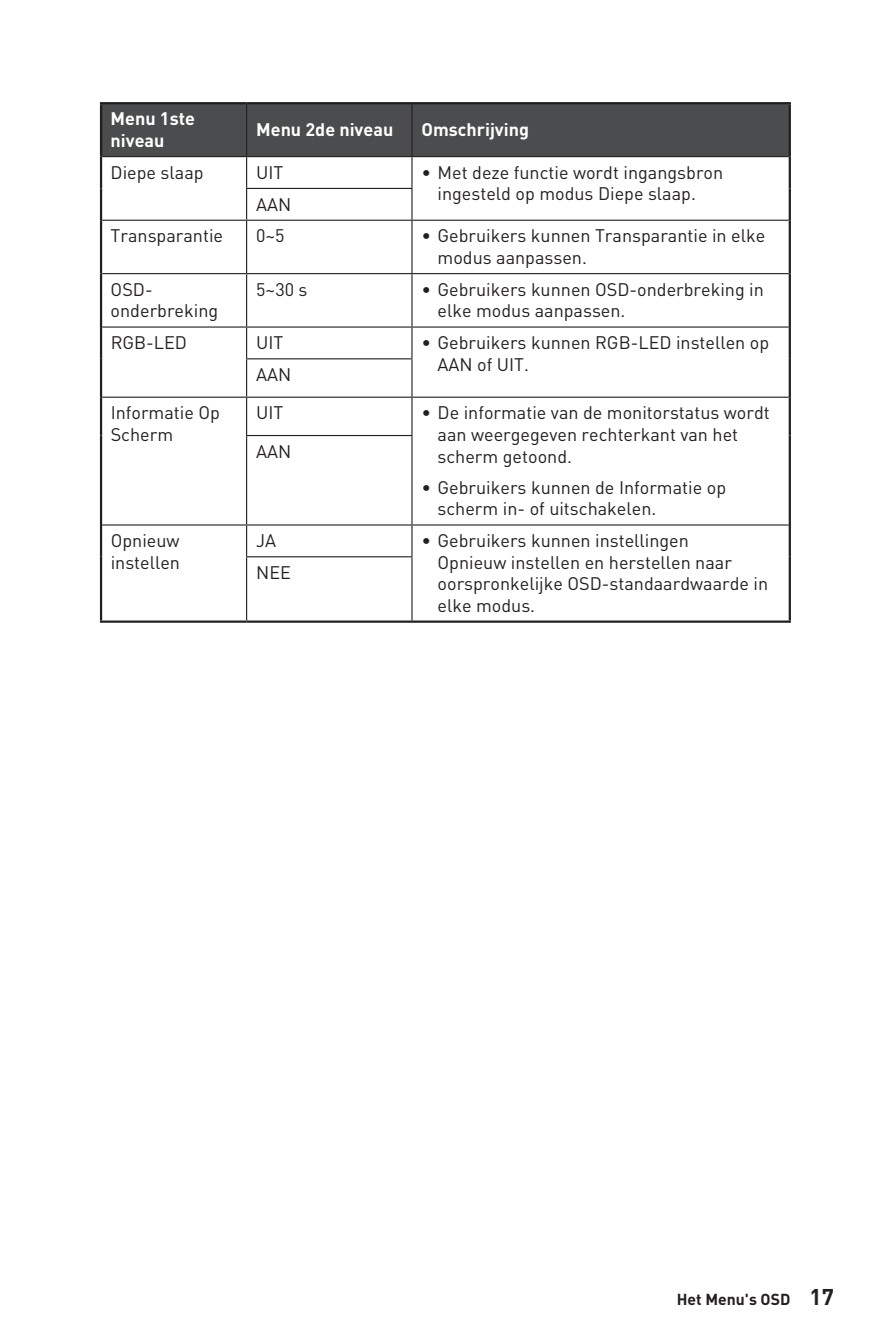
<style>
.page{position:relative;width:893px;height:1340px;background:#fff}
.page>*{position:absolute;margin:0;border:0;box-sizing:border-box;transform-origin:0 0}
.t1{font:18px/21.6px "MSI Din Pro Noto CJK";color:#231f20}
.t2{font:700 18px/21.6px "MSI Din Pro Noto CJK";color:#fff}
.t3{font:700 15.75px "MSI Din Pro Noto CJK";color:#231f20}
.s1{font-weight:700}
.s2{font-size:22.5px}
</style>
<div class="page">
<div style="left:102px;top:104px;width:687px;height:52px;background:#4b4c4d"></div>
<hr style="left:102px;top:156px;width:145px;height:1px;background:#231f20">
<hr style="left:100px;top:620px;width:147px;height:2px;background:#231f20">
<hr style="left:412px;top:620px;width:379px;height:2px;background:#231f20">
<hr style="left:247px;top:156px;width:165px;height:1px;background:#231f20">
<hr style="left:412px;top:156px;width:377px;height:1px;background:#231f20">
<hr style="left:246px;top:188px;width:166px;height:1px;background:#231f20">
<hr style="left:247px;top:220px;width:165px;height:1px;background:#231f20">
<hr style="left:246px;top:221px;width:1px;height:52px;background:#231f20">
<hr style="left:411px;top:221px;width:1px;height:52px;background:#231f20">
<hr style="left:102px;top:273px;width:145px;height:1px;background:#231f20">
<hr style="left:247px;top:273px;width:165px;height:1px;background:#231f20">
<hr style="left:246px;top:274px;width:1px;height:52px;background:#231f20">
<hr style="left:412px;top:273px;width:377px;height:1px;background:#231f20">
<hr style="left:411px;top:274px;width:1px;height:52px;background:#231f20">
<hr style="left:102px;top:326px;width:145px;height:1px;background:#231f20">
<hr style="left:247px;top:326px;width:165px;height:1px;background:#231f20">
<hr style="left:246px;top:327px;width:1px;height:31px;background:#231f20">
<hr style="left:412px;top:326px;width:377px;height:1px;background:#231f20">
<hr style="left:411px;top:327px;width:1px;height:31px;background:#231f20">
<hr style="left:246px;top:358px;width:166px;height:1px;background:#231f20">
<hr style="left:246px;top:359px;width:1px;height:37px;background:#231f20">
<hr style="left:411px;top:359px;width:1px;height:37px;background:#231f20">
<hr style="left:102px;top:396px;width:145px;height:2px;background:#231f20">
<hr style="left:247px;top:396px;width:165px;height:2px;background:#231f20">
<hr style="left:246px;top:398px;width:1px;height:37px;background:#231f20">
<hr style="left:412px;top:396px;width:377px;height:2px;background:#231f20">
<hr style="left:411px;top:398px;width:1px;height:37px;background:#231f20">
<hr style="left:246px;top:435px;width:166px;height:1px;background:#231f20">
<hr style="left:246px;top:436px;width:1px;height:88px;background:#231f20">
<hr style="left:411px;top:436px;width:1px;height:88px;background:#231f20">
<hr style="left:102px;top:524px;width:145px;height:1px;background:#231f20">
<hr style="left:247px;top:524px;width:165px;height:1px;background:#231f20">
<hr style="left:246px;top:525px;width:1px;height:31px;background:#231f20">
<hr style="left:412px;top:524px;width:377px;height:1px;background:#231f20">
<hr style="left:411px;top:525px;width:1px;height:31px;background:#231f20">
<hr style="left:246px;top:556px;width:166px;height:1px;background:#231f20">
<hr style="left:246px;top:557px;width:1px;height:63px;background:#231f20">
<hr style="left:411px;top:557px;width:1px;height:63px;background:#231f20">
<hr style="left:246px;top:104px;width:1px;height:52px;background:#231f20">
<hr style="left:411px;top:104px;width:1px;height:52px;background:#231f20">
<hr style="left:100px;top:102px;width:147px;height:2px;background:#231f20">
<hr style="left:100px;top:104px;width:2px;height:53px;background:#231f20">
<hr style="left:247px;top:102px;width:165px;height:2px;background:#231f20">
<hr style="left:412px;top:102px;width:379px;height:2px;background:#231f20">
<hr style="left:789px;top:104px;width:2px;height:53px;background:#231f20">
<hr style="left:100px;top:220px;width:2px;height:54px;background:#231f20">
<hr style="left:789px;top:220px;width:2px;height:54px;background:#231f20">
<hr style="left:100px;top:274px;width:2px;height:53px;background:#231f20">
<hr style="left:789px;top:274px;width:2px;height:53px;background:#231f20">
<hr style="left:100px;top:327px;width:2px;height:32px;background:#231f20">
<hr style="left:789px;top:327px;width:2px;height:32px;background:#231f20">
<hr style="left:100px;top:359px;width:2px;height:38px;background:#231f20">
<hr style="left:789px;top:359px;width:2px;height:38px;background:#231f20">
<hr style="left:100px;top:397px;width:2px;height:38px;background:#231f20">
<hr style="left:789px;top:397px;width:2px;height:38px;background:#231f20">
<hr style="left:100px;top:435px;width:2px;height:90px;background:#231f20">
<hr style="left:789px;top:435px;width:2px;height:90px;background:#231f20">
<hr style="left:100px;top:525px;width:2px;height:32px;background:#231f20">
<hr style="left:789px;top:525px;width:2px;height:32px;background:#231f20">
<hr style="left:100px;top:557px;width:2px;height:63px;background:#231f20">
<hr style="left:789px;top:557px;width:2px;height:63px;background:#231f20">
<hr style="left:247px;top:620px;width:165px;height:2px;background:#231f20">
<hr style="left:100px;top:157px;width:2px;height:31px;background:#231f20">
<hr style="left:100px;top:188px;width:2px;height:32px;background:#231f20">
<hr style="left:246px;top:157px;width:1px;height:31px;background:#231f20">
<hr style="left:246px;top:189px;width:1px;height:31px;background:#231f20">
<hr style="left:102px;top:220px;width:145px;height:1px;background:#231f20">
<hr style="left:411px;top:157px;width:1px;height:31px;background:#231f20">
<hr style="left:411px;top:189px;width:1px;height:31px;background:#231f20">
<hr style="left:412px;top:220px;width:377px;height:1px;background:#231f20">
<hr style="left:789px;top:157px;width:2px;height:31px;background:#231f20">
<hr style="left:789px;top:188px;width:2px;height:32px;background:#231f20">
<p class="t2" style="left:111px;top:108px;width:86px">Menu 1ste niveau</p>
<p class="t2" style="left:256px;top:119px;width:139px">Menu 2de niveau</p>
<p class="t2" style="left:422px;top:119px;width:109px">Omschrijving</p>
<p class="t1" style="left:111px;top:162px;width:94px">Diepe slaap</p>
<p class="t1" style="left:256px;top:162px;width:29px">UIT</p>
<p class="t1" style="left:437px;top:162px;width:287px;text-indent:-16px"><span class="s1">∙</span> Met deze functie wordt ingangsbron ingesteld op modus Diepe slaap.</p>
<p class="t1" style="left:256px;top:194px;width:37px">AAN</p>
<p class="t1" style="left:111px;top:225px;width:114px">Transparantie</p>
<p class="t1" style="left:256px;top:225px;width:30px">0~5</p>
<p class="t1" style="left:437px;top:225px;width:329px;text-indent:-16px"><span class="s1">∙</span> Gebruikers kunnen Transparantie in elke modus aanpassen.</p>
<p class="t1" style="left:111px;top:279px;width:109px">OSD&shy;onderbreking</p>
<p class="t1" style="left:256px;top:279px;width:53px">5~30 s</p>
<p class="t1" style="left:437px;top:279px;width:328px;text-indent:-16px"><span class="s1">∙</span> Gebruikers kunnen OSD-onderbreking in elke modus aanpassen.</p>
<p class="t1" style="left:111px;top:332px;width:78px">RGB-LED</p>
<p class="t1" style="left:256px;top:332px;width:29px">UIT</p>
<p class="t1" style="left:438px;top:332px;width:333px;text-indent:-16px"><span class="s1">∙</span> Gebruikers kunnen RGB-LED instellen op<br>AAN of UIT.</p>
<p class="t1" style="left:256px;top:364px;width:37px">AAN</p>
<p class="t1" style="left:111px;top:402px;width:111px">Informatie Op<br>Scherm</p>
<p class="t1" style="left:256px;top:402px;width:29px">UIT</p>
<p class="t1" style="left:438px;top:402px;width:334px;text-indent:-16px"><span class="s1">∙</span> De informatie van de monitorstatus wordt aan weergegeven rechterkant van het scherm getoond.</p>
<p class="t1" style="left:438px;top:477px;width:290px;text-indent:-16px"><span class="s1">∙</span> Gebruikers kunnen de Informatie op scherm in- of uitschakelen.</p>
<p class="t1" style="left:256px;top:441px;width:37px">AAN</p>
<p class="t1" style="left:111px;top:530px;width:71px">Opnieuw instellen</p>
<p class="t1" style="left:256px;top:530px;width:22px">JA</p>
<p class="t1" style="left:438px;top:530px;width:332px;text-indent:-16px"><span class="s1">∙</span> Gebruikers kunnen instellingen<br>Opnieuw instellen en herstellen naar oorspronkelijke OSD-standaardwaarde in elke modus.</p>
<p class="t1" style="left:256px;top:562px;width:36px">NEE</p>
<p class="t3" style="left:677px;top:1289px;width:159px">Het Menu's OSD <span class="s2">17</span></p>
</div>
